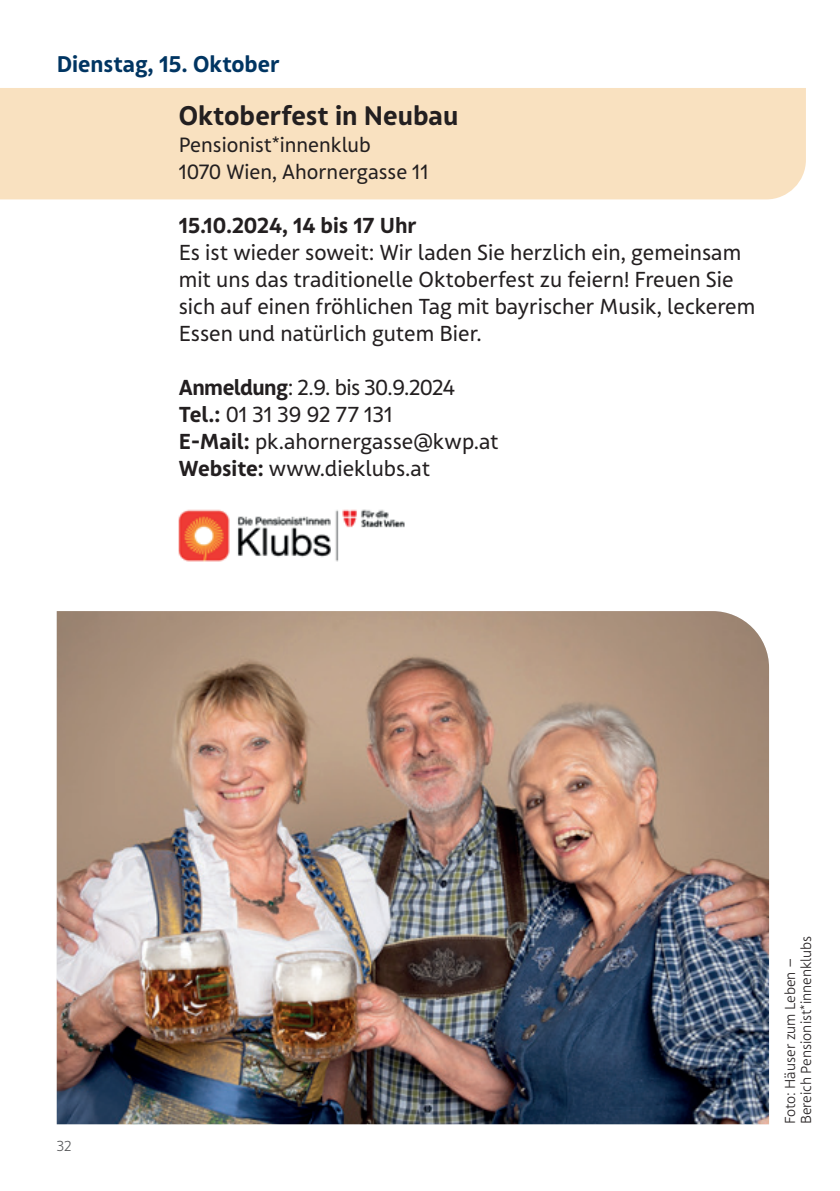
<style>
.page{position:relative;width:840px;height:1191px;background:#fff}
.page>*{position:absolute;margin:0;border:0;box-sizing:border-box;transform-origin:0 0}
.t1{font:700 26px "FSW Sans Pro";color:#231f20}
.t2{font:700 22px "FSW Sans Pro";color:#003562}
.t3{font:21px/27px "FSW Sans Pro";color:#231f20}
.t4{font:700 21px "FSW Sans Pro";color:#231f20}
.t5{font:20px/27px "FSW Sans Pro";color:#231f20}
.t6{font:300 14px/16px "FSW Sans Pro";color:#231f20}
.t7{font:300 14px "FSW Sans Pro";color:#57585a}
.s1{font-weight:700}
</style>
<div class="page">
<div style="left:0;top:88px;width:805px;height:111px;background:#f9e1c0"></div>
<img style="left:57px;top:611px;width:711px;height:513px">
<img style="left:179px;top:509px;width:226px;height:53px">
<p class="t2" style="left:57px;top:50px;width:224px">Dienstag, 15. Oktober</p>
<p class="t1" style="left:179px;top:99px;width:281px">Oktoberfest in Neubau</p>
<p class="t5" style="left:179px;top:131px;width:251px">Pensionist*innenklub<br>1070 Wien, Ahornergasse 11</p>
<p class="t4" style="left:179px;top:212px;width:239px">15.10.2024, 14 bis 17 Uhr</p>
<p class="t3" style="left:179px;top:239px;width:577px">Es ist wieder soweit: Wir laden Sie herzlich ein, gemeinsam mit uns das traditionelle Oktoberfest zu feiern! Freuen Sie sich auf einen fröhlichen Tag mit bayrischer Musik, leckerem Essen und natürlich gutem Bier.</p>
<p class="t3" style="left:179px;top:374px;width:321px"><span class="s1">Anmeldung</span>: 2.9. bis 30.9.2024<br><span class="s1">Tel.:</span> 01 31 39 92 77 131<br><span class="s1">E-Mail:</span> pk.ahornergasse@kwp.at<br><span class="s1">Website:</span> www.dieklubs.at</p>
<p class="t7" style="left:57px;top:1138px;width:16px">32</p>
<p class="t6" style="left:781px;top:1124px;width:190px;rotate:-90deg">Foto: Häuser zum Leben –<br>Bereich Pensionist*innenklubs</p>
</div>
